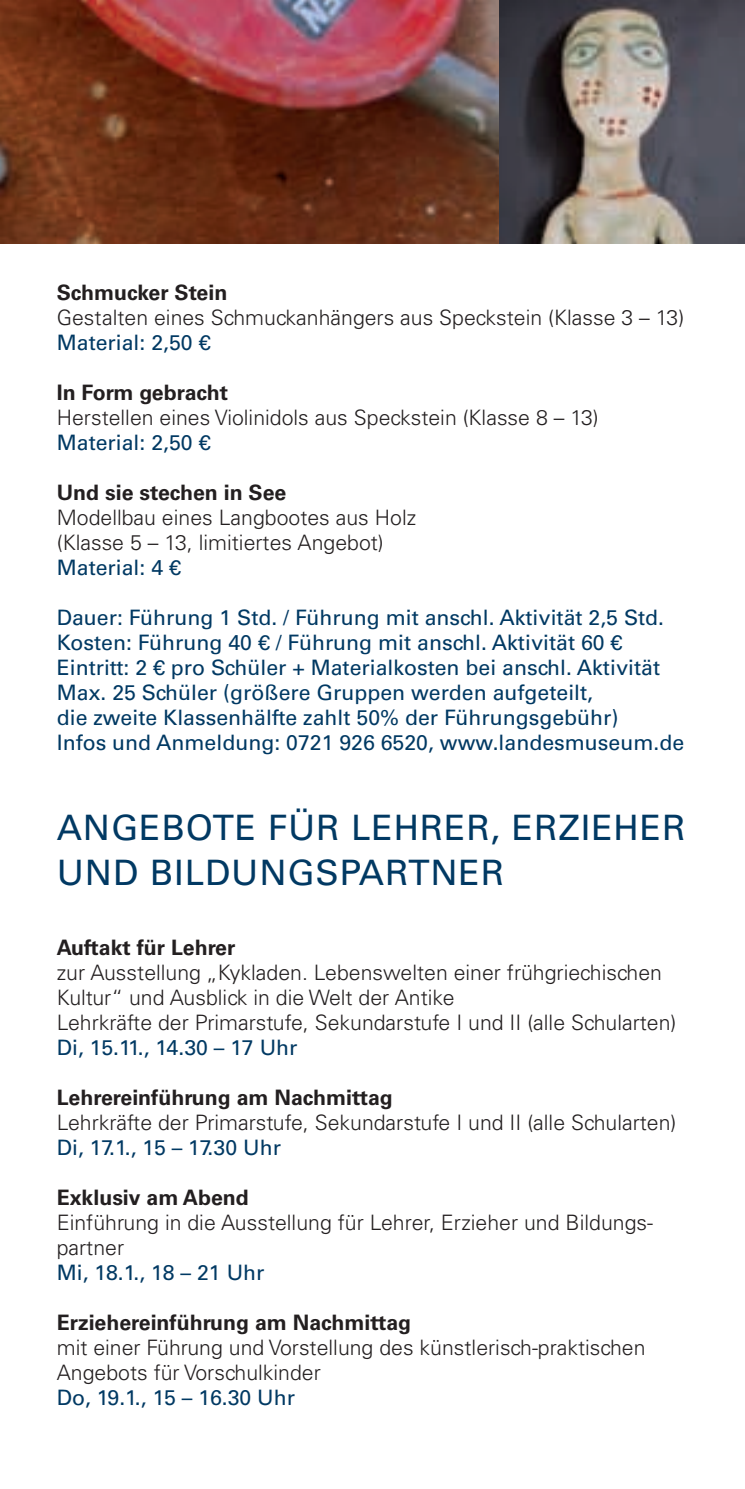
<style>
.page{position:relative;width:745px;height:1489px;background:#fff}
.page>*{position:absolute;margin:0;border:0;box-sizing:border-box;transform-origin:0 0}
.t1{font:35px/45px "Univers LT";letter-spacing:.025em;color:#013963}
.t2{font:300 21.25px/25px "Univers LT";color:#231f20}
.t3{font:21.25px/25px "Univers LT";color:#013963}
.t4{font:700 21.25px "Univers LT";color:#231f20}
</style>
<div class="page">
<img style="left:0;top:0;width:499px;height:244px">
<img style="left:499px;top:0;width:245px;height:244px">
<p class="t4" style="left:57px;top:279px;width:172px">Schmucker Stein</p>
<p class="t2" style="left:57px;top:304px;width:628px">Gestalten eines Schmuckanhängers aus Speckstein (Klasse 3 – 13)</p>
<p class="t3" style="left:57px;top:329px;width:155px">Material: 2,50 €</p>
<p class="t4" style="left:57px;top:379px;width:173px">In Form gebracht</p>
<p class="t2" style="left:57px;top:404px;width:543px">Herstellen eines Violinidols aus Speckstein (Klasse 8 – 13)</p>
<p class="t3" style="left:57px;top:429px;width:155px">Material: 2,50 €</p>
<p class="t4" style="left:57px;top:479px;width:231px">Und sie stechen in See</p>
<p class="t2" style="left:57px;top:504px;width:361px">Modellbau eines Langbootes aus Holz (Klasse 5 – 13, limitiertes Angebot)</p>
<p class="t3" style="left:57px;top:554px;width:126px">Material: 4 €</p>
<p class="t3" style="left:57px;top:604px;width:628px">Dauer: Führung 1 Std. / Führung mit anschl. Aktivität 2,5 Std.<br>Kosten: Führung 40 € / Führung mit anschl. Aktivität 60 € Eintritt: 2 € pro Schüler + Materialkosten bei anschl. Aktivität Max. 25 Schüler (größere Gruppen werden aufgeteilt,<br>die zweite Klassenhälfte zahlt 50% der Führungsgebühr)<br>Infos und Anmeldung: 0721 926 6520, www.landesmuseum.de</p>
<h1 class="t1" style="left:57px;top:805px;width:624px">ANGEBOTE FÜR LEHRER, ERZIEHER<br>UN D BILDUNGSPARTNER</h1>
<p class="t4" style="left:57px;top:934px;width:180px">Auftakt für Lehrer</p>
<p class="t2" style="left:57px;top:959px;width:620px">zur Ausstellung „Kykladen. Lebenswelten einer frühgriechischen<br>Kultur“ und Ausblick in die Welt der Antike<br>Lehrkräfte der Primarstufe, Sekundarstufe I und II (alle Schularten)</p>
<p class="t3" style="left:57px;top:1034px;width:242px">Di, 15.11., 14.30 – 17 Uhr</p>
<p class="t4" style="left:57px;top:1084px;width:337px">Lehrereinführung am Nachmittag</p>
<p class="t2" style="left:57px;top:1109px;width:620px">Lehrkräfte der Primarstufe, Sekundarstufe I und II (alle Schularten)</p>
<p class="t3" style="left:57px;top:1134px;width:225px">Di, 17.1., 15 – 17.30 Uhr</p>
<p class="t4" style="left:57px;top:1184px;width:193px">Exklusiv am Abend</p>
<p class="t2" style="left:57px;top:1209px;width:597px">Einführung in die Ausstellung für Lehrer, Erzieher und Bildungs&shy;partner</p>
<p class="t3" style="left:57px;top:1259px;width:209px">Mi, 18.1., 18 – 21 Uhr</p>
<p class="t4" style="left:57px;top:1309px;width:356px">Erziehereinführung am Nachmittag</p>
<p class="t2" style="left:57px;top:1334px;width:590px">mit einer Führung und Vorstellung des künstlerisch-praktischen<br>Angebots für Vorschulkinder</p>
<p class="t3" style="left:57px;top:1384px;width:240px">Do, 19.1., 15 – 16.30 Uhr</p>
</div>
